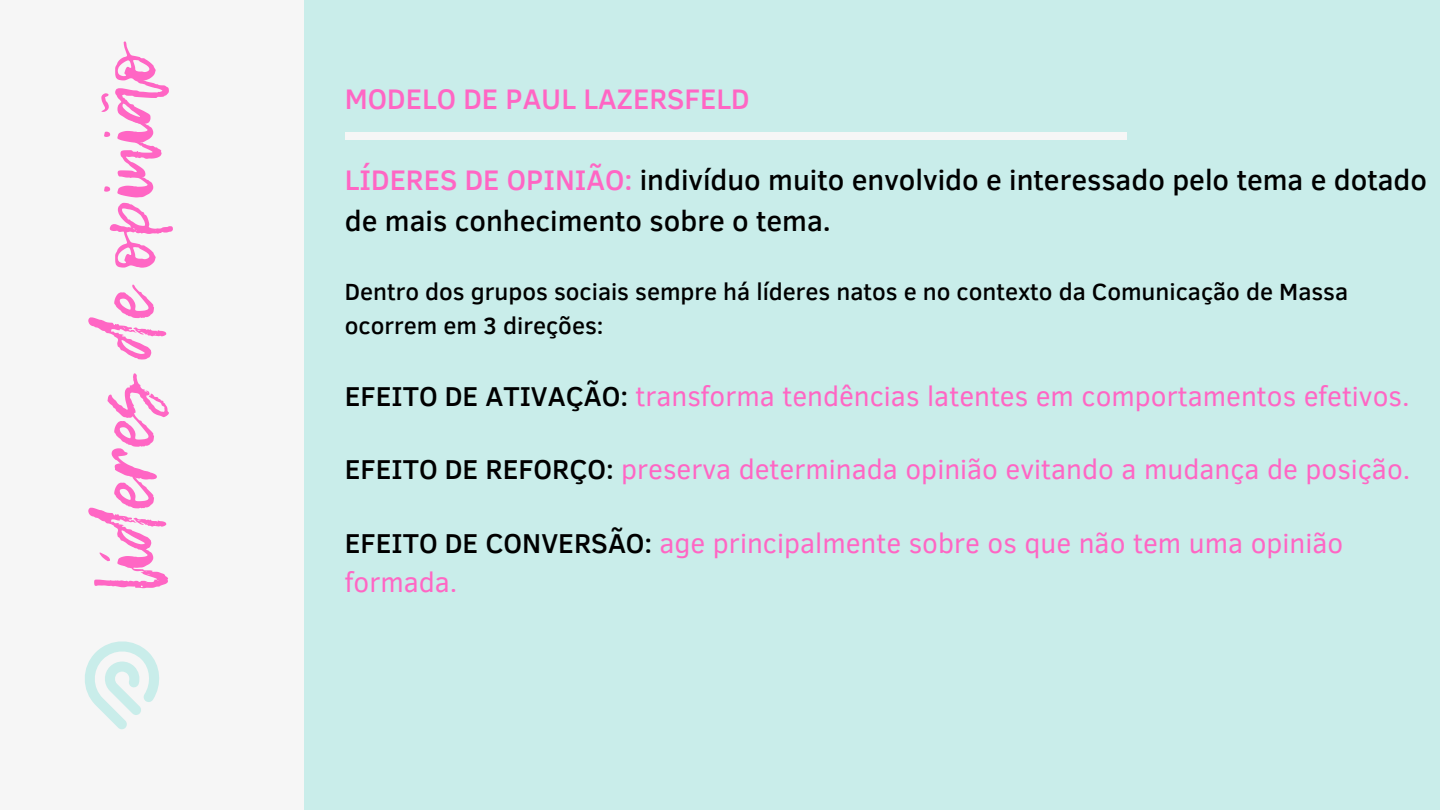
<style>
.page{position:relative;width:1440px;height:810px;background:#c9edea}
.page>*{position:absolute;margin:0;border:0;box-sizing:border-box;transform-origin:0 0}
.t1{font:77px "Lemon Tuesday";color:#ff66c4}
.t2{font:500 29px/40.5px "Clear Sans";color:#000}
.t3{font:500 29px "Clear Sans";color:#ff66c4}
.t4{font:28px "Clear Sans";color:#ff66c4}
.t5{font:500 24px/33.8px "Clear Sans";color:#000}
.s1{color:#ff66c4}
.s2{font-weight:500;color:#000}
</style>
<div class="page">
<div style="left:0;top:0;width:304px;height:810px;background:#f6f6f6"></div>
<svg style="left:85px;top:641px;width:74px;height:88px"></svg>
<div style="left:345px;top:132px;width:781px;height:8px;background:#f6f6f6"></div>
<h1 class="t1" style="left:69px;top:593px;width:553px;rotate:-90deg">líderes de opinião</h1>
<p class="t3" style="left:345px;top:78px;width:406px">MODELO DE PAUL LAZERSFELD</p>
<p class="t2" style="left:345px;top:158px;width:1084px"><span class="s1">LÍDERES DE OPINIÃO:</span> indivíduo muito envolvido e interessado pelo tema e dotado de mais conhecimento sobre o tema.</p>
<p class="t5" style="left:345px;top:273px;width:1005px">Dentro dos grupos sociais sempre há líderes natos e no contexto da Comunicação de Massa ocorrem em 3 direções:</p>
<p class="t4" style="left:345px;top:375px;width:1066px"><span class="s2">EFEITO DE ATIVAÇÃO:</span> transforma tendências latentes em comportamentos efetivos.</p>
<p class="t4" style="left:345px;top:449px;width:1067px"><span class="s2">EFEITO DE REFORÇO:</span> preserva determinada opinião evitando a mudança de posição.</p>
<p class="t4" style="left:345px;top:522px;width:1000px"><span class="s2">EFEITO DE CONVERSÃO:</span> age principalmente sobre os que não tem uma opinião</p>
<p class="t4" style="left:345px;top:562px;width:114px">formada.</p>
</div>
